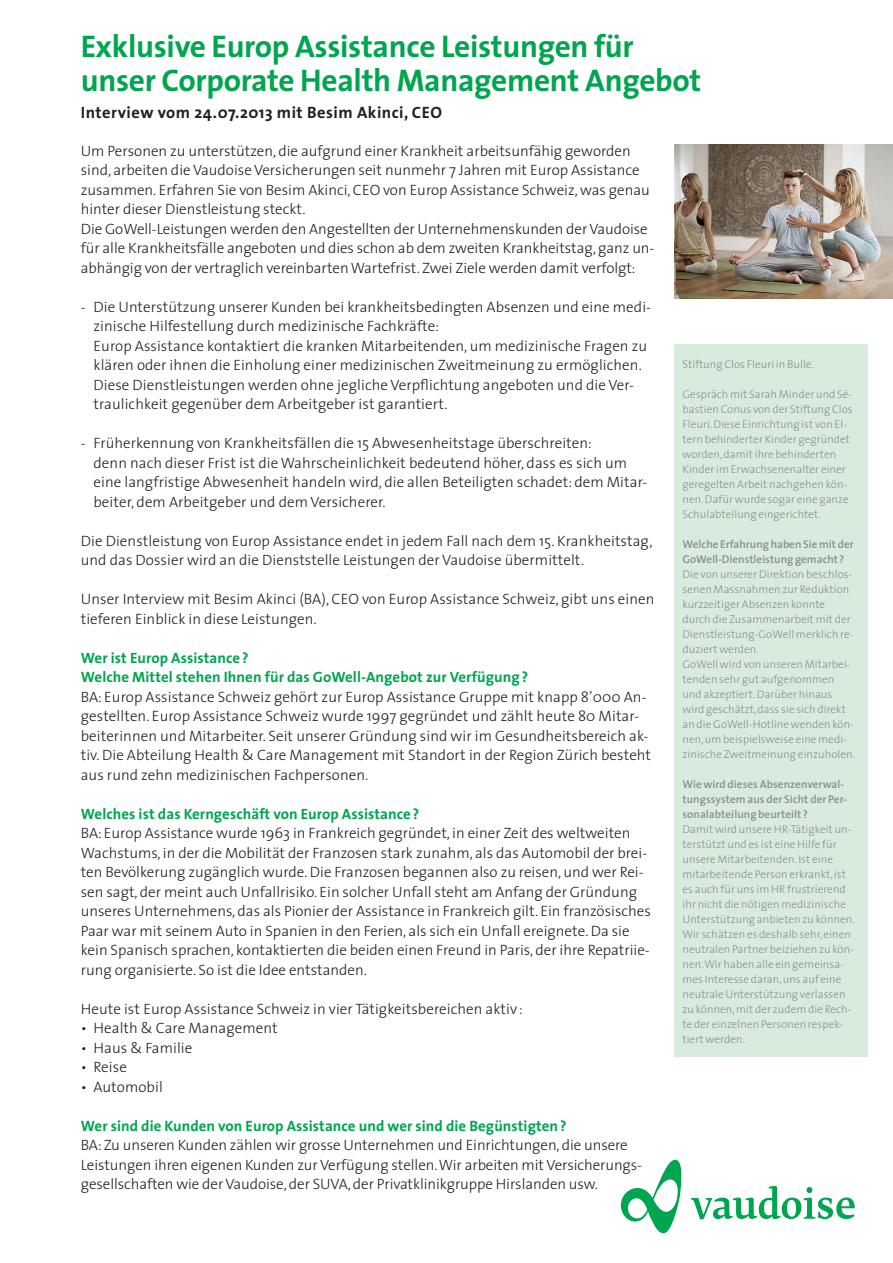
<style>
.page{position:relative;width:893px;height:1263px;background:#fff}
.page>*{position:absolute;margin:0;border:0;box-sizing:border-box;transform-origin:0 0}
.t1{font:700 31.5px "The Sans";letter-spacing:-.01em;color:#00a54f}
.t2{font:700 16.5px "The Sans";letter-spacing:.03em;color:#231f20}
.t3{font:300 15px/19.5px "The Sans";color:#231f20}
.t4{font:700 15px "The Sans";letter-spacing:.005em;color:#00a54f}
.Marginaltext_Regular{font:300 11.25px/15px "The Sans";letter-spacing:.005em;color:#8a8c8f}
.Marginaltext_Regular-2{font:600 11.25px/15px "The Sans";letter-spacing:.005em;color:#8a8c8f}
</style>
<div class="page">
<svg style="left:621px;top:1160px;width:234px;height:73px"></svg>
<div style="left:674px;top:344px;width:193px;height:713px;background:#d8ecdd"></div>
<img style="left:674px;top:145px;width:219px;height:154px">
<p class="t1" style="left:81px;top:20px;width:554px">Exklusive Europ Assistance Leistungen für</p>
<p class="t1" style="left:81px;top:54px;width:622px">unser Corporate Health Management Angebot</p>
<p class="t2" style="left:81px;top:99px;width:363px">Interview vom 24.07.2013 mit Besim Akinci, CEO</p>
<p class="t3" style="left:81px;top:140px;width:571px">Um Personen zu unterstützen, die aufgrund einer Krankheit arbeitsunfähig geworden sind, arbeiten die Vaudoise Versicherungen seit nunmehr 7 Jahren mit Europ Assistance zusammen. Erfahren Sie von Besim Akinci, CEO von Europ Assistance Schweiz, was genau hinter dieser Dienstleistung steckt.</p>
<p class="t3" style="left:81px;top:218px;width:575px">Die GoWell-Leistungen werden den Angestellten der Unternehmenskunden der Vaudoise für alle Krankheitsfälle angeboten und dies schon ab dem zweiten Krankheitstag, ganz un&shy;abhängig von der vertraglich vereinbarten Wartefrist. Zwei Ziele werden damit verfolgt:</p>
<p class="t3" style="left:94px;top:296px;width:559px;text-indent:-13px">- Die Unterstützung unserer Kunden bei krankheitsbedingten Absenzen und eine medi&shy;zinische Hilfestellung durch medizinische Fachkräfte:</p>
<p class="t3" style="left:94px;top:335px;width:555px">Europ Assistance kontaktiert die kranken Mitarbeitenden, um medizinische Fragen zu klären oder ihnen die Einholung einer medizinischen Zweitmeinung zu ermöglichen.<br>Diese Dienstleistungen werden ohne jegliche Verpflichtung angeboten und die Ver&shy;traulichkeit gegenüber dem Arbeitgeber ist garantiert.</p>
<p class="t3" style="left:81px;top:433px;width:513px">- Früherkennung von Krankheitsfällen die 15 Abwesenheitstage überschreiten:</p>
<p class="t3" style="left:94px;top:452px;width:555px">denn nach dieser Frist ist die Wahrscheinlichkeit bedeutend höher, dass es sich um eine langfristige Abwesenheit handeln wird, die allen Beteiligten schadet: dem Mitar&shy;beiter, dem Arbeitgeber und dem Versicherer.</p>
<p class="t3" style="left:81px;top:530px;width:573px">Die Dienstleistung von Europ Assistance endet in jedem Fall nach dem 15. Krankheitstag, und das Dossier wird an die Dienststelle Leistungen der Vaudoise übermittelt.</p>
<p class="t3" style="left:81px;top:589px;width:575px">Unser Interview mit Besim Akinci (BA), CEO von Europ Assistance Schweiz, gibt uns einen tieferen Einblick in diese Leistungen.</p>
<p class="t4" style="left:81px;top:645px;width:169px">Wer ist Europ Assistance ?</p>
<p class="t4" style="left:81px;top:664px;width:449px">Welche Mittel stehen Ihnen für das GoWell-Angebot zur Verfügung?</p>
<p class="t3" style="left:81px;top:686px;width:572px">BA: Europ Assistance Schweiz gehört zur Europ Assistance Gruppe mit knapp 8’000 An&shy;gestellten. Europ Assistance Schweiz wurde 1997 gegründet und zählt heute 80 Mitar&shy;beiterinnen und Mitarbeiter. Seit unserer Gründung sind wir im Gesundheitsbereich ak&shy;tiv. Die Abteilung Health &amp; Care Management mit Standort in der Region Zürich besteht aus rund zehn medizinischen Fachpersonen.</p>
<p class="t4" style="left:81px;top:801px;width:340px">Welches ist das Kerngeschäft von Europ Assistance ?</p>
<p class="t3" style="left:81px;top:823px;width:572px">BA: Europ Assistance wurde 1963 in Frankreich gegründet, in einer Zeit des weltweiten Wachstums, in der die Mobilität der Franzosen stark zunahm, als das Automobil der brei&shy;ten Bevölkerung zugänglich wurde. Die Franzosen begannen also zu reisen, und wer Rei&shy;sen sagt, der meint auch Unfallrisiko. Ein solcher Unfall steht am Anfang der Gründung unseres Unternehmens, das als Pionier der Assistance in Frankreich gilt. Ein französisches Paar war mit seinem Auto in Spanien in den Ferien, als sich ein Unfall ereignete. Da sie kein Spanisch sprachen, kontaktierten die beiden einen Freund in Paris, der ihre Repatriie&shy;rung organisierte. So ist die Idee entstanden.</p>
<p class="t3" style="left:81px;top:998px;width:444px">Heute ist Europ Assistance Schweiz in vier Tätigkeitsbereichen aktiv :</p>
<p class="t3" style="left:81px;top:1018px;width:198px">• Health &amp; Care Management</p>
<p class="t3" style="left:81px;top:1037px;width:113px">• Haus &amp; Familie</p>
<p class="t3" style="left:81px;top:1057px;width:48px">• Reise</p>
<p class="t3" style="left:81px;top:1076px;width:84px">• Automobil</p>
<p class="t4" style="left:81px;top:1113px;width:487px">Wer sind die Kunden von Europ Assistance und wer sind die Begünstigten?</p>
<p class="t3" style="left:81px;top:1135px;width:563px">BA: Zu unseren Kunden zählen wir grosse Unternehmen und Einrichtungen, die unsere<br>Leistungen ihren eigenen Kunden zur Verfügung stellen. Wir arbeiten mit Versicherungs&shy;gesellschaften wie der Vaudoise, der SUVA, der Privatklinikgruppe Hirslanden usw.</p>
<p class="Marginaltext_Regular" style="left:682px;top:356px;width:133px">Stiftung Clos Fleuri in Bulle.</p>
<p class="Marginaltext_Regular" style="left:682px;top:386px;width:172px">Gespräch mit Sarah Minder und Sé&shy;bastien Conus von der Stiftung Clos Fleuri. Diese Einrichtung ist von El&shy;tern behinderter Kinder gegründet worden, damit ihre behinderten Kinder im Erwachsenenalter einer geregelten Arbeit nachgehen kön&shy;nen. Dafür wurde sogar eine ganze Schulabteilung eingerichtet.</p>
<p class="Marginaltext_Regular-2" style="left:682px;top:536px;width:173px">Welche Erfahrung haben Sie mit der<br>GoWell-Dienstleistung gemacht ?</p>
<p class="Marginaltext_Regular" style="left:682px;top:566px;width:172px">Die von unserer Direktion beschlos&shy;senen Massnahmen zur Reduktion kurzzeitiger Absenzen konnte durch die Zusammenarbeit mit der<br>Dienstleistung-GoWell merklich re&shy;duziert werden.</p>
<p class="Marginaltext_Regular" style="left:682px;top:656px;width:174px">GoWell wird von unseren Mitarbei&shy;tenden sehr gut aufgenommen und akzeptiert. Darüber hinaus wird geschätzt, dass sie sich direkt an die GoWell-Hotline wenden kön&shy;nen, um beispielsweise eine medi&shy;zinische Zweitmeinung einzuholen.</p>
<p class="Marginaltext_Regular-2" style="left:682px;top:776px;width:166px">Wie wird dieses Absenzenverwal&shy;tungssystem aus der Sicht der Per&shy;sonalabteilung beurteilt ?</p>
<p class="Marginaltext_Regular" style="left:682px;top:821px;width:174px">Damit wird unsere HR-Tätigkeit un&shy;terstützt und es ist eine Hilfe für unsere Mitarbeitenden. Ist eine mitarbeitende Person erkrankt, ist es auch für uns im HR frustrierend ihr nicht die nötigen medizinische Unterstützung anbieten zu können.<br>Wir schätzen es deshalb sehr, einen neutralen Partner beiziehen zu kön&shy;nen. Wir haben alle ein gemeinsa&shy;mes Interesse daran, uns auf eine neutrale Unterstützung verlassen zu können, mit der zudem die Rech&shy;te der einzelnen Personen respek&shy;tiert werden.</p>
</div>
